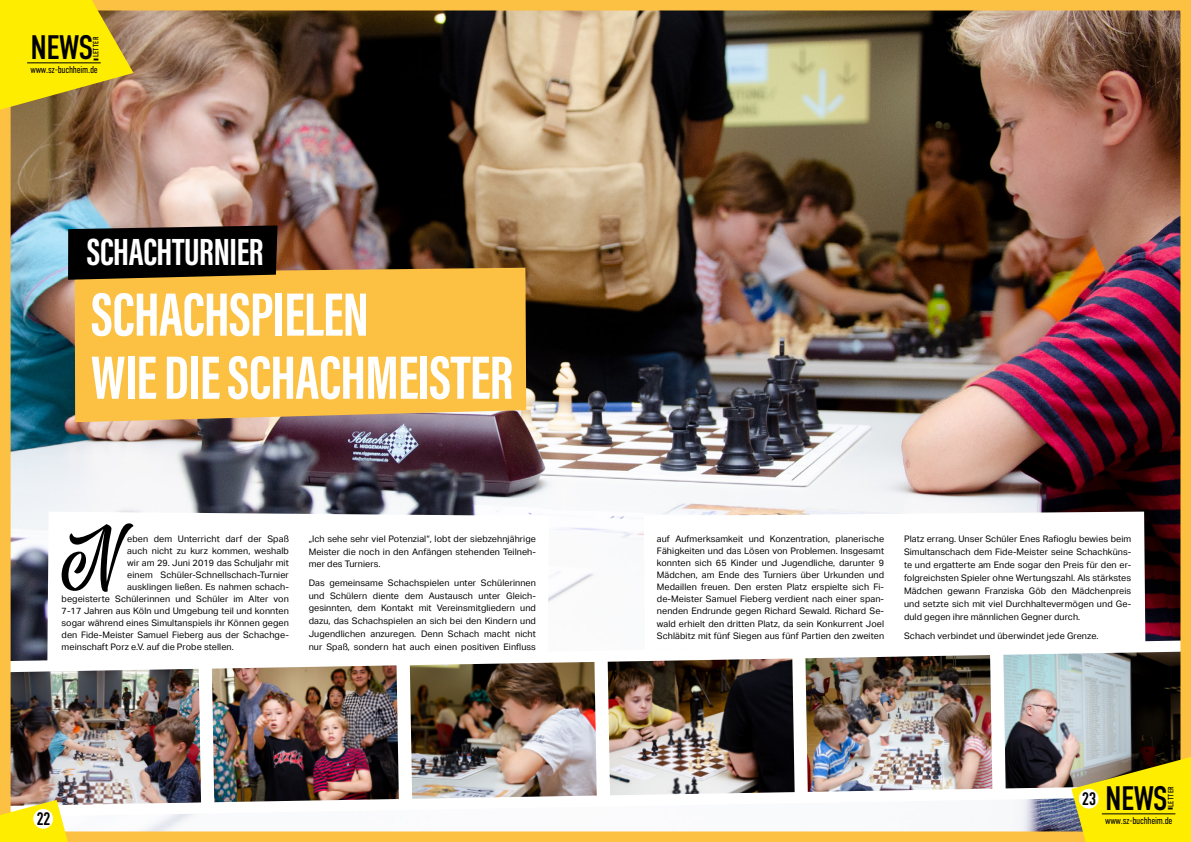
<style>
.page{position:relative;width:1191px;height:842px;background:#fff}
.page>*{position:absolute;margin:0;border:0;box-sizing:border-box;transform-origin:0 0}
.t1{font:66.6px "Viktor Script";color:#000}
.t2{font:700 63px/63.1px "Acumin Pro Extra Cond";letter-spacing:-.01em;color:#fff}
.t3{font:700 39px "Acumin Pro Extra Cond";letter-spacing:-.01em;color:#fff}
.t4{font:34px "DIN Condensed";letter-spacing:-.015em;color:#000}
.t5{font:18px "DIN Condensed";color:#000}
.t6{font:300 10px "DIN Condensed";letter-spacing:-.025em;color:#000}
.t7{font:9px/12.1px "Aktiv Grotesk";letter-spacing:.01em;color:#000;text-align:justify}
.t8{font:7.7px "DIN Condensed";letter-spacing:.05em;color:#000}
</style>
<div class="page">
<img style="left:0;top:0;width:1191px;height:842px">
<svg style="left:1071px;top:755px;width:120px;height:87px"></svg>
<svg style="left:0;top:0;width:133px;height:110px"></svg>
<svg style="left:0;top:800px;width:85px;height:42px"></svg>
<hr style="left:27px;top:62px;width:74px;height:1px;background:#000">
<hr style="left:1101px;top:813px;width:74px;height:1px;background:#000">
<h3 class="t4" style="left:30px;top:29px;width:70px">NEWS<sub>-</sub></h3>
<p class="t8" style="left:92px;top:57px;width:22px;rotate:-90deg">LETTER</p>
<p class="t6" style="left:30px;top:64px;width:69px">www.sz-buchheim.de</p>
<h3 class="t3" style="left:87px;top:227px;width:178px">SCHACHTURNIER</h3>
<h2 class="t2" style="left:91px;top:282px;width:424px">SCHACHSPIELEN<br>WIE DIE SCHACHMEISTER</h2>
<h1 class="t1" style="left:62px;top:517px;width:60px">N</h1>
<p class="t7" style="left:127px;top:533px;width:163px">eben dem Unterricht darf der Spaß</p>
<p class="t7" style="left:127px;top:545px;width:163px">auch nicht zu kurz kommen, weshalb</p>
<p class="t7" style="left:127px;top:557px;width:163px">wir am 29. Juni 2019 das Schuljahr mit</p>
<p class="t7" style="left:127px;top:569px;width:163px">einem Schüler-Schnellschach-Turnier</p>
<p class="t7" style="left:127px;top:581px;width:163px">ausklingen ließen. Es nahmen schach-</p>
<p class="t7" style="left:62px;top:593px;width:229px">begeisterte Schülerinnen und Schüler im Alter von</p>
<p class="t7" style="left:62px;top:605px;width:229px">7-17 Jahren aus Köln und Umgebung teil und konnten</p>
<p class="t7" style="left:62px;top:617px;width:229px">sogar während eines Simultanspiels ihr Können gegen</p>
<p class="t7" style="left:62px;top:629px;width:229px">den Fide-Meister Samuel Fieberg aus der Schachge-</p>
<p class="t7" style="left:62px;top:641px;width:174px">meinschaft Porz e.V. auf die Probe stellen.</p>
<p class="t7" style="left:309px;top:532px;width:229px;line-height:12.8px">„Ich sehe sehr viel Potenzial“, lobt der siebzehnjährige Meister die noch in den Anfängen stehenden Teilneh&shy;mer des Turniers.</p>
<p class="t7" style="left:309px;top:576px;width:229px;line-height:12.8px">Das gemeinsame Schachspielen unter Schülerinnen und Schülern diente dem Austausch unter Gleich&shy;gesinnten, dem Kontakt mit Vereinsmitgliedern und dazu, das Schachspielen an sich bei den Kindern und Jugendlichen anzuregen. Denn Schach macht nicht nur Spaß, sondern hat auch einen positiven Einfluss</p>
<h3 class="t5" style="left:36px;top:809px;width:16px">22</h3>
<p class="t7" style="left:657px;top:533px;width:229px">auf Aufmerksamkeit und Konzentration, planerische Fähigkeiten und das Lösen von Problemen. Insgesamt konnten sich 65 Kinder und Jugendliche, darunter 9<br>Mädchen, am Ende des Turniers über Urkunden und Medaillen freuen. Den ersten Platz erspielte sich Fi&shy;de-Meister Samuel Fieberg verdient nach einer span&shy;nenden Endrunde gegen Richard Sewald. Richard Se&shy;wald erhielt den dritten Platz, da sein Konkurrent Joel Schläbitz mit fünf Siegen aus fünf Partien den zweiten</p>
<p class="t7" style="left:904px;top:532px;width:229px;line-height:13px">Platz errang. Unser Schüler Enes Rafioglu bewies beim Simultanschach dem Fide-Meister seine Schachküns&shy;te und ergatterte am Ende sogar den Preis für den er&shy;folgreichsten Spieler ohne Wertungszahl. Als stärkstes Mädchen gewann Franziska Göb den Mädchenpreis und setzte sich mit viel Durchhaltevermögen und Ge&shy;duld gegen ihre männlichen Gegner durch.</p>
<p class="t7" style="left:904px;top:629px;width:196px">Schach verbindet und überwindet jede Grenze.</p>
<h3 class="t5" style="left:1082px;top:789px;width:16px">23</h3>
<h3 class="t4" style="left:1105px;top:780px;width:70px">NEWS<sub>-</sub></h3>
<p class="t8" style="left:1166px;top:807px;width:22px;rotate:-90deg">LETTER</p>
<p class="t6" style="left:1105px;top:814px;width:69px">www.sz-buchheim.de</p>
</div>
